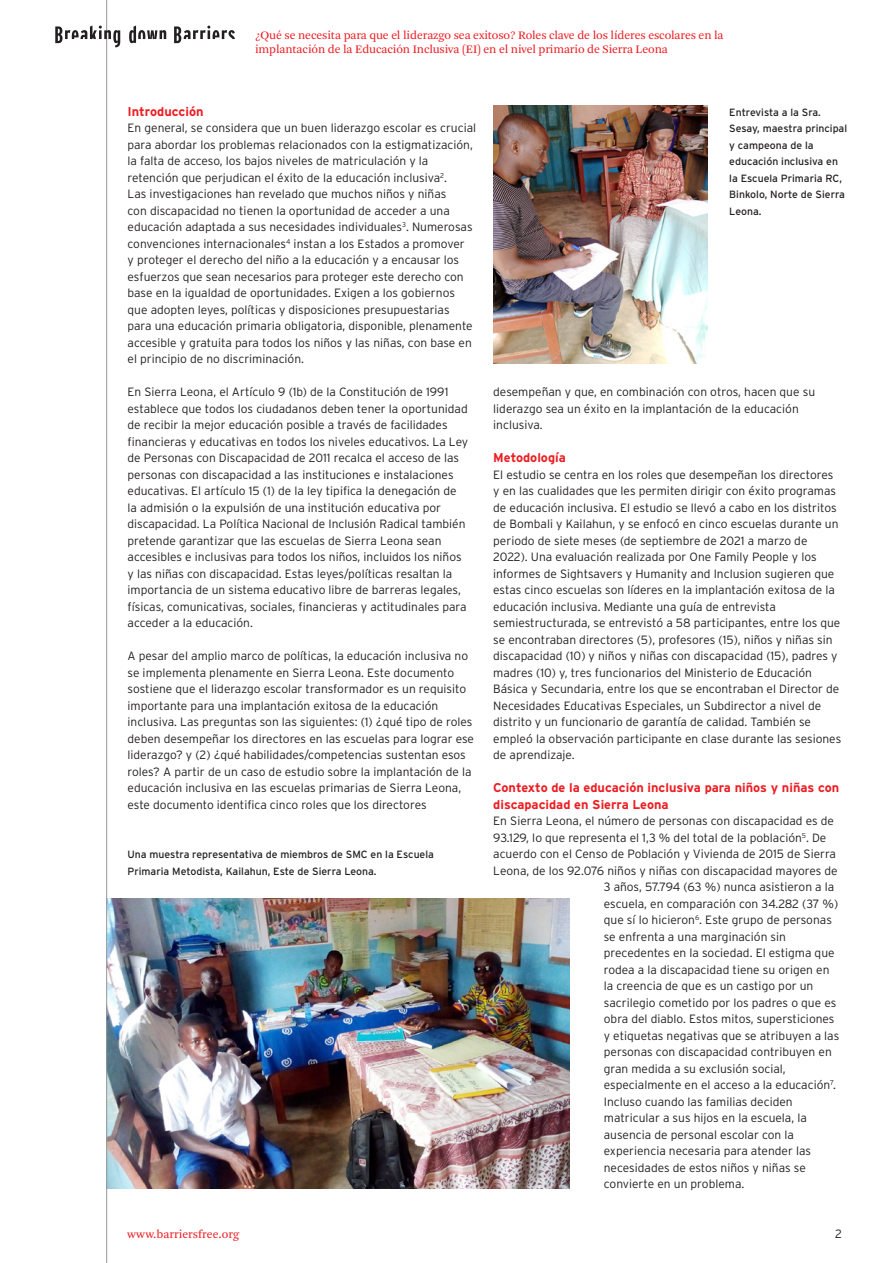
<style>
.page{position:relative;width:893px;height:1263px;background:#fff}
.page>*{position:absolute;margin:0;border:0;box-sizing:border-box;transform-origin:0 0}
.tussenkop{font:700 12.75px/16.5px "Interstate";color:#ee1d23}
.body{font:300 12px/16.5px "Interstate";color:#231f20}
.kop_rood{font:12px/13.5px "Arnhem Pro Blond";letter-spacing:-.01em;color:#ee1d23}
.body-2{font:12px "Arnhem Pro Blond";color:#ee1d23}
.fotobijschrift{font:10.5px/16.5px "Interstate";color:#231f20}
</style>
<div class="page">
<img style="left:107px;top:899px;width:463px;height:289px">
<img style="left:493px;top:105px;width:214px;height:258px">
<hr style="left:106px;top:0;width:1px;height:1263px;background:#939598">
<svg style="left:55px;top:26px;width:180px;height:21px"></svg>
<p class="kop_rood" style="left:255px;top:29px;width:470px">¿Qué se necesita para que el liderazgo sea exitoso? Roles clave de los líderes escolares en la implantación de la Educación Inclusiva (EI) en el nivel primario de Sierra Leona</p>
<p class="tussenkop" style="left:128px;top:103px;width:77px">Introducción</p>
<p class="body" style="left:128px;top:119px;width:350px">En general, se considera que un buen liderazgo escolar es crucial para abordar los problemas relacionados con la estigmatización, la falta de acceso, los bajos niveles de matriculación y la retención que perjudican el éxito de la educación inclusiva<sup>2</sup>.<br>Las investigaciones han revelado que muchos niños y niñas<br>con discapacidad no tienen la oportunidad de acceder a una educación adaptada a sus necesidades individuales<sup>3</sup>. Numerosas convenciones internacionales<sup>4</sup> instan a los Estados a promover<br>y proteger el derecho del niño a la educación y a encausar los esfuerzos que sean necesarios para proteger este derecho con base en la igualdad de oportunidades. Exigen a los gobiernos que adopten leyes, políticas y disposiciones presupuestarias para una educación primaria obligatoria, disponible, plenamente accesible y gratuita para todos los niños y las niñas, con base en el principio de no discriminación.</p>
<p class="body" style="left:128px;top:383px;width:342px">En Sierra Leona, el Artículo 9 (1b) de la Constitución de 1991 establece que todos los ciudadanos deben tener la oportunidad de recibir la mejor educación posible a través de facilidades financieras y educativas en todos los niveles educativos. La Ley de Personas con Discapacidad de 2011 recalca el acceso de las personas con discapacidad a las instituciones e instalaciones educativas. El artículo 15 (1) de la ley tipifica la denegación de la admisión o la expulsión de una institución educativa por discapacidad. La Política Nacional de Inclusión Radical también pretende garantizar que las escuelas de Sierra Leona sean accesibles e inclusivas para todos los niños, incluidos los niños y las niñas con discapacidad. Estas leyes/políticas resaltan la importancia de un sistema educativo libre de barreras legales, físicas, comunicativas, sociales, financieras y actitudinales para acceder a la educación.</p>
<p class="body" style="left:128px;top:647px;width:348px">A pesar del amplio marco de políticas, la educación inclusiva no se implementa plenamente en Sierra Leona. Este documento sostiene que el liderazgo escolar transformador es un requisito importante para una implantación exitosa de la educación inclusiva. Las preguntas son las siguientes: (1) ¿qué tipo de roles deben desempeñar los directores en las escuelas para lograr ese liderazgo? y (2) ¿qué habilidades/competencias sustentan esos roles? A partir de un caso de estudio sobre la implantación de la educación inclusiva en las escuelas primarias de Sierra Leona, este documento identifica cinco roles que los directores</p>
<p class="fotobijschrift" style="left:128px;top:846px;width:308px">Una muestra representativa de miembros de SMC en la Escuela<br>Primaria Metodista, Kailahun, Este de Sierra Leona.</p>
<p class="body-2" style="left:128px;top:1226px;width:113px">www.barriersfree.org</p>
<p class="fotobijschrift" style="left:729px;top:103px;width:119px">Entrevista a la Sra.<br>Sesay, maestra principal y campeona de la educación inclusiva en la Escuela Primaria RC,<br>Binkolo, Norte de Sierra<br>Leona.</p>
<p class="body" style="left:493px;top:383px;width:323px">desempeñan y que, en combinación con otros, hacen que su liderazgo sea un éxito en la implantación de la educación inclusiva.</p>
<p class="tussenkop" style="left:493px;top:449px;width:74px">Metodología</p>
<p class="body" style="left:493px;top:466px;width:349px">El estudio se centra en los roles que desempeñan los directores y en las cualidades que les permiten dirigir con éxito programas de educación inclusiva. El estudio se llevó a cabo en los distritos de Bombali y Kailahun, y se enfocó en cinco escuelas durante un periodo de siete meses (de septiembre de 2021 a marzo de 2022). Una evaluación realizada por One Family People y los informes de Sightsavers y Humanity and Inclusion sugieren que estas cinco escuelas son líderes en la implantación exitosa de la educación inclusiva. Mediante una guía de entrevista semiestructurada, se entrevistó a 58 participantes, entre los que se encontraban directores (5), profesores (15), niños y niñas sin discapacidad (10) y niños y niñas con discapacidad (15), padres y madres (10) y, tres funcionarios del Ministerio de Educación Básica y Secundaria, entre los que se encontraban el Director de Necesidades Educativas Especiales, un Subdirector a nivel de distrito y un funcionario de garantía de calidad. También se empleó la observación participante en clase durante las sesiones de aprendizaje.</p>
<p class="tussenkop" style="left:493px;top:779px;width:347px">Contexto de la educación inclusiva para niños y niñas con discapacidad en Sierra Leona</p>
<p class="body" style="left:493px;top:812px;width:342px">En Sierra Leona, el número de personas con discapacidad es de</p>
<p class="body" style="left:493px;top:829px;width:335px">93.129, lo que representa el 1,3 % del total de la población<sup>5</sup>. De</p>
<p class="body" style="left:493px;top:845px;width:344px">acuerdo con el Censo de Población y Vivienda de 2015 de Sierra</p>
<p class="body" style="left:493px;top:862px;width:346px">Leona, de los 92.076 niños y niñas con discapacidad mayores de</p>
<p class="body" style="left:604px;top:878px;width:232px">3 años, 57.794 (63 %) nunca asistieron a la</p>
<p class="body" style="left:604px;top:895px;width:236px">escuela, en comparación con 34.282 (37 %)</p>
<p class="body" style="left:604px;top:911px;width:230px">que sí lo hicieron<sup>6</sup>. Este grupo de personas</p>
<p class="body" style="left:604px;top:928px;width:184px">se enfrenta a una marginación sin</p>
<p class="body" style="left:604px;top:944px;width:232px">precedentes en la sociedad. El estigma que</p>
<p class="body" style="left:604px;top:961px;width:227px">rodea a la discapacidad tiene su origen en</p>
<p class="body" style="left:604px;top:977px;width:211px">la creencia de que es un castigo por un</p>
<p class="body" style="left:604px;top:994px;width:234px">sacrilegio cometido por los padres o que es</p>
<p class="body" style="left:604px;top:1010px;width:232px">obra del diablo. Estos mitos, supersticiones</p>
<p class="body" style="left:604px;top:1027px;width:237px">y etiquetas negativas que se atribuyen a las</p>
<p class="body" style="left:604px;top:1043px;width:229px">personas con discapacidad contribuyen en</p>
<p class="body" style="left:604px;top:1060px;width:183px">gran medida a su exclusión social,</p>
<p class="body" style="left:604px;top:1076px;width:234px">especialmente en el acceso a la educación<sup>7</sup>.</p>
<p class="body" style="left:604px;top:1093px;width:190px">Incluso cuando las familias deciden</p>
<p class="body" style="left:604px;top:1109px;width:205px">matricular a sus hijos en la escuela, la</p>
<p class="body" style="left:604px;top:1126px;width:192px">ausencia de personal escolar con la</p>
<p class="body" style="left:604px;top:1142px;width:209px">experiencia necesaria para atender las</p>
<p class="body" style="left:604px;top:1159px;width:204px">necesidades de estos niños y niñas se</p>
<p class="body" style="left:604px;top:1175px;width:142px">convierte en un problema.</p>
<p class="body" style="left:835px;top:1225px;width:8px">2</p>
</div>
